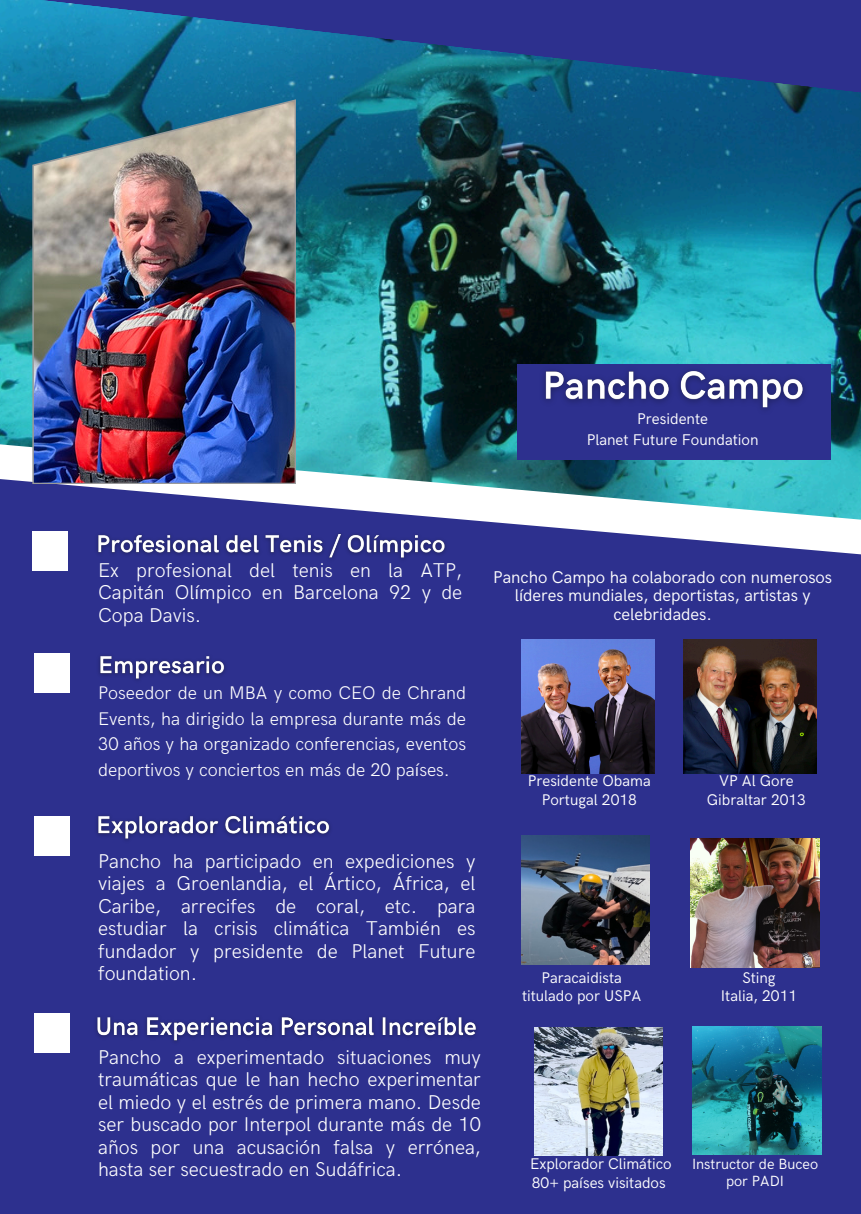
<style>
.page{position:relative;width:861px;height:1214px;background:#fff}
.page>*{position:absolute;margin:0;border:0;box-sizing:border-box;transform-origin:0 0}
.t1{font:300 20px/22.4px "HK Grotesk";color:#fff;text-align:justify}
.t2{font:300 18.4px/25.6px "HK Grotesk";color:#fff;text-align:justify}
.t3{font:17px/18.6px "HK Grotesk";color:#fff;text-align:center}
.t4{font:15.6px/21.6px "HK Grotesk";color:#fff;text-align:center}
.t5{font:15.4px/18.4px "HK Grotesk";color:#fff;text-align:center}
.t6{font:14.8px/17.4px "HK Grotesk";color:#fff;text-align:center}
</style>
<div class="page">
<div style="left:0;top:0;width:861px;height:1213px;background:#2d308e"></div>
<svg style="left:469px;top:520px;width:392px;height:35px"></svg>
<img style="left:0;top:124px;width:861px;height:396px">
<img style="left:32px;top:124px;width:264px;height:360px">
<div style="left:34px;top:653px;width:36px;height:40px;background:#fff"></div>
<div style="left:34px;top:816px;width:36px;height:39px;background:#fff"></div>
<div style="left:34px;top:1013px;width:36px;height:40px;background:#fff"></div>
<img style="left:691px;top:838px;width:128px;height:129px">
<img style="left:693px;top:1026px;width:129px;height:129px">
<img style="left:535px;top:1027px;width:128px;height:128px">
<img style="left:683px;top:639px;width:134px;height:134px">
<div style="left:32px;top:531px;width:36px;height:39px;background:#fff"></div>
<img style="left:521px;top:639px;width:134px;height:134px">
<div style="left:517px;top:364px;width:313px;height:95px;background:#2d308e"></div>
<img style="left:521px;top:836px;width:129px;height:128px">
<svg style="left:0;top:0;width:861px;height:124px"></svg>
<img style="left:97px;top:815px;width:234px;height:25px">
<img style="left:99px;top:655px;width:126px;height:25px">
<img style="left:96px;top:1017px;width:381px;height:25px">
<img style="left:97px;top:533px;width:349px;height:26px">
<img style="left:535px;top:361px;width:278px;height:49px">
<h4 class="t4" style="left:587px;top:408px;width:173px">Presidente<br>Planet Future Foundation</h4>
<p class="t1" style="left:98px;top:559px;width:366px">Ex profesional del tenis en la ATP, Capitán Olímpico en Barcelona 92 y de Copa Davis.</p>
<h4 class="t3" style="left:493px;top:568px;width:341px">Pancho Campo ha colaborado con numerosos líderes mundiales, deportistas, artistas y celebridades.</h4>
<h4 class="t2" style="left:98px;top:681px;width:369px">Poseedor de un MBA y como CEO de Chrand Events, ha dirigido la empresa durante más de 30 años y ha organizado conferencias, eventos deportivos y conciertos en más de 20 países.</h4>
<p class="t1" style="left:98px;top:850px;width:379px">Pancho ha participado en expediciones y viajes a Groenlandia, el Ártico, África, el Caribe, arrecifes de coral, etc. para estudiar la crisis climática También es fundador y presidente de Planet Future foundation.</p>
<p class="t1" style="left:98px;top:1046px;width:384px">Pancho a experimentado situaciones muy traumáticas que le han hecho experimentar el miedo y el estrés de primera mano. Desde ser buscado por Interpol durante más de 10 años por una acusación falsa y errónea, hasta ser secuestrado en Sudáfrica.</p>
<p class="t5" style="left:528px;top:772px;width:124px">Presidente Obama<br>Portugal 2018</p>
<p class="t5" style="left:707px;top:772px;width:101px">VP Al Gore<br>Gibraltar 2013</p>
<h4 class="t5" style="left:522px;top:969px;width:121px">Paracaidista titulado por USPA</h4>
<h4 class="t5" style="left:721px;top:969px;width:78px">Sting<br>Italia, 2011</h4>
<p class="t5" style="left:530px;top:1155px;width:143px;text-align:left">Explorador Climático<br>80+ países visitados</p>
<p class="t6" style="left:692px;top:1155px;width:128px">Instructor de Buceo por PADI</p>
</div>
